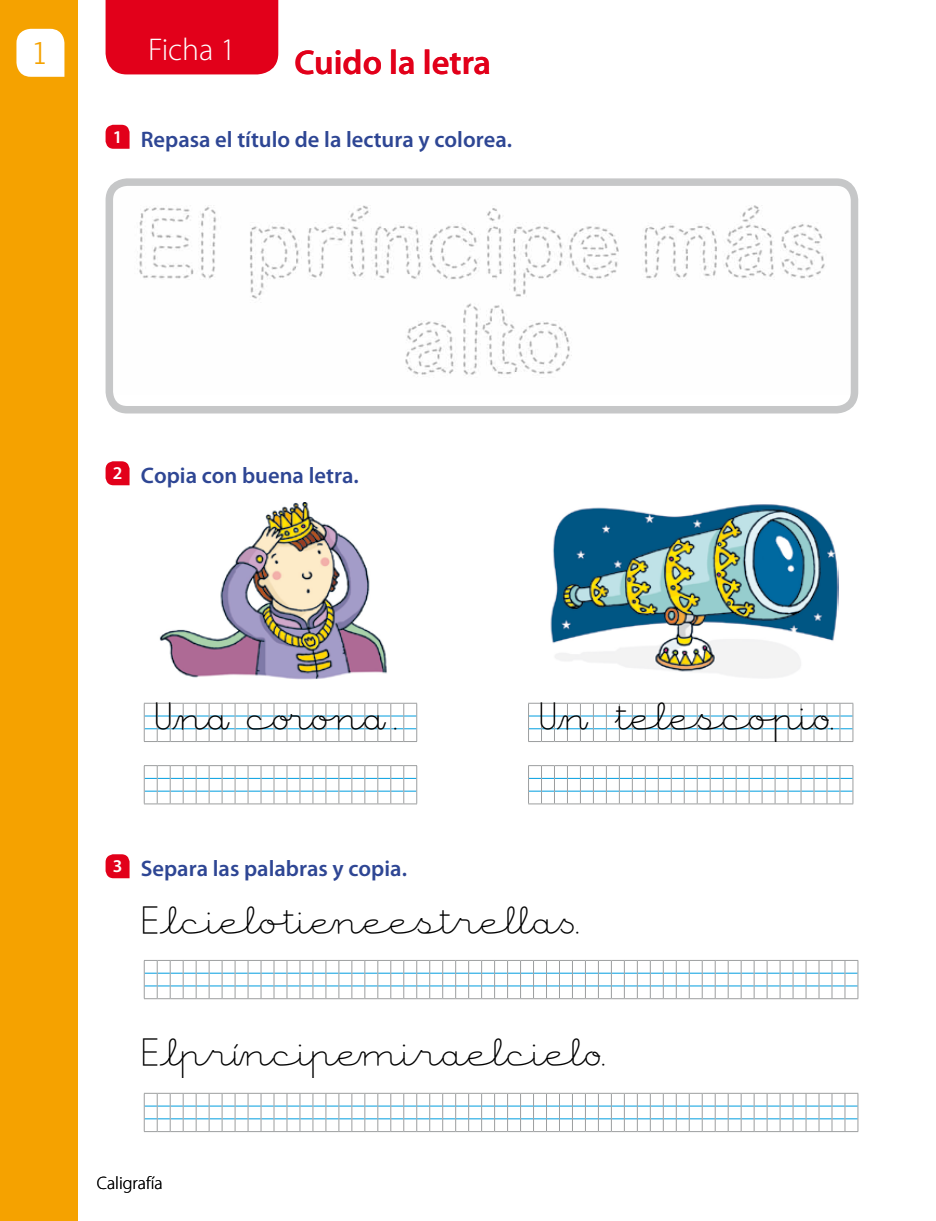
<style>
.page{position:relative;width:936px;height:1221px;background:#fff}
.page>*{position:absolute;margin:0;border:0;box-sizing:border-box;transform-origin:0 0}
.t1{font:39px "Preescolar";color:#000}
.t2{font:600 34.5px "Myriad Pro";color:#e2001a}
.t3{font:300 31.5px "Myriad Pro";color:#fff}
.t4{font:300 30px "Trade Gothic LT Std";color:#f5a200}
.t5{font:600 22.5px "Myriad Pro";color:#2e4694}
.t6{font:300 18px "Myriad Pro";color:#000}
.s1{font-size:24px;color:#e08a00}
</style>
<div class="page">
<div style="left:0;top:0;width:78px;height:1220px;background:#f5a200"></div>
<svg style="left:16px;top:29px;width:48px;height:48px;background:#fef8ee"></svg>
<div style="left:105px;top:0;width:173px;height:74px;background:#e2001a"></div>
<svg style="left:106px;top:125px;width:23px;height:24px"></svg>
<img style="left:114px;top:187px;width:735px;height:188px">
<div style="left:105px;top:178px;width:753px;height:235px;border:8px solid #c6c7c8;border-radius:18px"></div>
<svg style="left:106px;top:461px;width:23px;height:24px"></svg>
<svg style="left:144px;top:702px;width:273px;height:40px"></svg>
<svg style="left:528px;top:702px;width:325px;height:40px"></svg>
<svg style="left:144px;top:765px;width:273px;height:39px"></svg>
<svg style="left:528px;top:765px;width:325px;height:39px"></svg>
<svg style="left:106px;top:854px;width:23px;height:24px"></svg>
<svg style="left:144px;top:960px;width:714px;height:39px"></svg>
<svg style="left:144px;top:1092px;width:714px;height:40px"></svg>
<img style="left:159px;top:502px;width:228px;height:178px">
<img style="left:550px;top:504px;width:288px;height:174px">
<h3 class="t3" style="left:148px;top:31px;width:89px">Ficha 1</h3>
<h3 class="t4" style="left:31px;top:35px;width:18px">1</h3>
<h2 class="t2" style="left:294px;top:41px;width:198px">Cuido la letra</h2>
<p class="t5" style="left:113px;top:125px;width:401px"><sup>1</sup> Repasa el título de la lectura y colorea.</p>
<p class="t5" style="left:113px;top:461px;width:247px"><sup>2</sup> Copia con buena letra.</p>
<h1 class="t1" style="left:157px;top:695px;width:248px">UÎnå co®o∏å.</h1>
<h1 class="t1" style="left:541px;top:695px;width:300px">UÎ&gt; &amp;telesco%pio.</h1>
<p class="t5" style="left:113px;top:854px;width:296px"><sup>3</sup> Separa las palabras y copia.</p>
<h1 class="t1" style="left:144px;top:898px;width:443px">E°lcielo%tiÆneestrella&lt;.</h1>
<h1 class="t1" style="left:144px;top:1031px;width:470px">E°lprîncipÆmiraelcielo.</h1>
<p class="t6" style="left:56px;top:1171px;width:108px"><span class="s1">4</span> Caligrafía</p>
</div>
